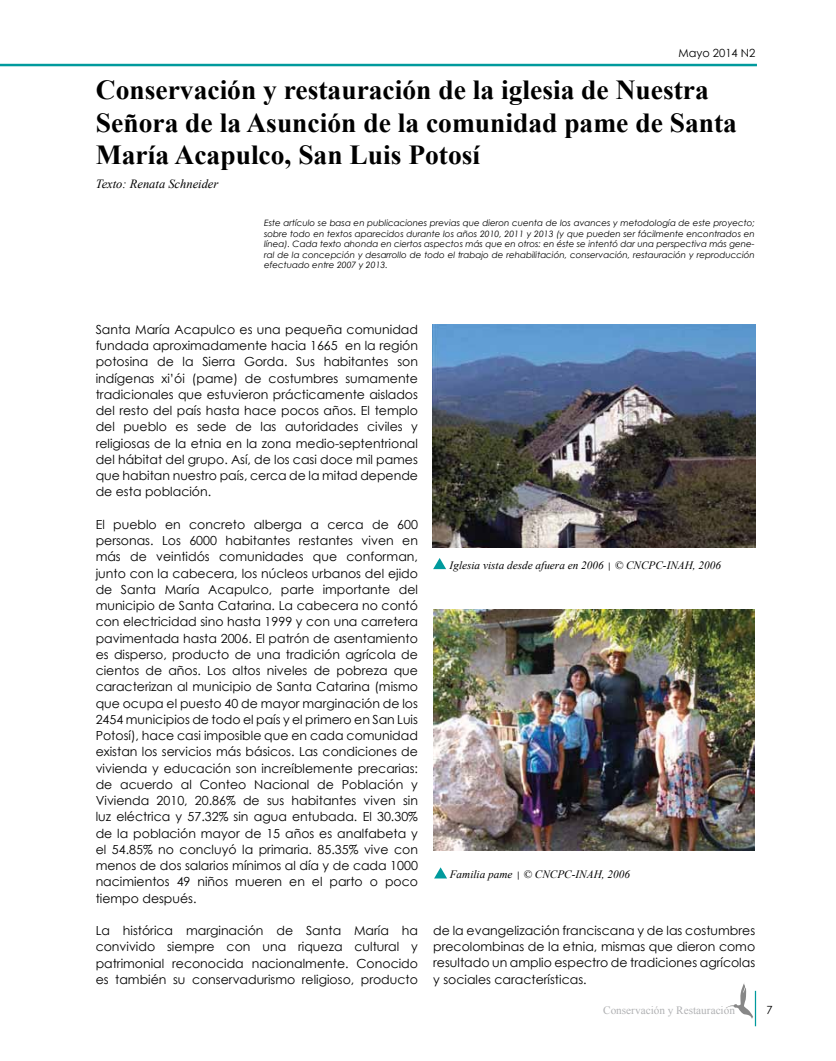
<style>
.page{position:relative;width:836px;height:1061px;background:#fff}
.page>*{position:absolute;margin:0;border:0;box-sizing:border-box;transform-origin:0 0}
.t1{font:700 27.5px/32.5px "Times New Roman";color:#000}
.t2{font:12.5px/16.2px "Century Gothic";color:#000;text-align:justify}
.t3{font:italic 12.5px "Times New Roman";color:#000}
.t4{font:italic 11.25px "Times New Roman";color:#000}
.t5{font:11.25px "Times New Roman";color:#b1b2b4}
.t6{font:11.25px "Century Gothic";color:#000}
.t7{font:italic 8.75px/10.5px "Century Gothic";color:#000;text-align:justify}
.s1{font-family:"Century Gothic";font-style:normal;font-size:8.75px}
</style>
<div class="page">
<hr style="left:755px;top:991px;width:1px;height:35px;background:#009a9d">
<hr style="left:0;top:64px;width:757px;height:2px;background:#009a9d">
<svg style="left:726px;top:983px;width:27px;height:36px"></svg>
<svg style="left:433px;top:558px;width:13px;height:11px"></svg>
<img style="left:433px;top:324px;width:322px;height:224px">
<img style="left:433px;top:610px;width:322px;height:241px">
<svg style="left:434px;top:867px;width:13px;height:11px"></svg>
<p class="t6" style="left:678px;top:46px;width:79px">Mayo 2014 N2</p>
<h1 class="t1" style="left:96px;top:73px;width:642px">Conservación y restauración de la iglesia de Nuestra<br>Señora de la Asunción de la comunidad pame de Santa<br>María Acapulco, San Luis Potosí</h1>
<p class="t3" style="left:96px;top:175px;width:124px">Texto: Renata Schneider</p>
<p class="t7" style="left:264px;top:218px;width:492px">Este artículo se basa en publicaciones previas que dieron cuenta de los avances y metodología de este proyecto; sobre todo en textos aparecidos durante los años 2010, 2011 y 2013 (y que pueden ser fácilmente encontrados en línea). Cada texto ahonda en ciertos aspectos más que en otros: en éste se intentó dar una perspectiva más gene&shy;ral de la concepción y desarrollo de todo el trabajo de rehabilitación, conservación, restauración y reproducción efectuado entre 2007 y 2013.</p>
<p class="t2" style="left:96px;top:321px;width:324px">Santa María Acapulco es una pequeña comunidad fundada aproximadamente hacia 1665 en la región potosina de la Sierra Gorda. Sus habitantes son indígenas xi’ói (pame) de costumbres sumamente tradicionales que estuvieron prácticamente aislados del resto del país hasta hace pocos años. El templo del pueblo es sede de las autoridades civiles y religiosas de la etnia en la zona medio-septentrional del hábitat del grupo. Así, de los casi doce mil pames que habitan nuestro país, cerca de la mitad depende de esta población.</p>
<p class="t2" style="left:96px;top:516px;width:324px">El pueblo en concreto alberga a cerca de 600 personas. Los 6000 habitantes restantes viven en más de veintidós comunidades que conforman, junto con la cabecera, los núcleos urbanos del ejido de Santa María Acapulco, parte importante del municipio de Santa Catarina. La cabecera no contó con electricidad sino hasta 1999 y con una carretera pavimentada hasta 2006. El patrón de asentamiento es disperso, producto de una tradición agrícola de cientos de años. Los altos niveles de pobreza que caracterizan al municipio de Santa Catarina (mismo que ocupa el puesto 40 de mayor marginación de los 2454 municipios de todo el país y el primero en San Luis Potosí), hace casi imposible que en cada comunidad existan los servicios más básicos. Las condiciones de vivienda y educación son increíblemente precarias: de acuerdo al Conteo Nacional de Población y Vivienda 2010, 20.86% de sus habitantes viven sin luz eléctrica y 57.32% sin agua entubada. El 30.30% de la población mayor de 15 años es analfabeta y el 54.85% no concluyó la primaria. 85.35% vive con menos de dos salarios mínimos al día y de cada 1000 nacimientos 49 niños mueren en el parto o poco tiempo después.</p>
<p class="t2" style="left:96px;top:922px;width:324px">La histórica marginación de Santa María ha convivido siempre con una riqueza cultural y patrimonial reconocida nacionalmente. Conocido es también su conservadurismo religioso, producto</p>
<p class="t2" style="left:433px;top:922px;width:323px">de la evangelización franciscana y de las costumbres precolombinas de la etnia, mismas que dieron como resultado un amplio espectro de tradiciones agrícolas y sociales características.</p>
<p class="t4" style="left:450px;top:557px;width:273px">Iglesia vista desde afuera en 2006 <span class="s1">|</span> © CNCPC-INAH, 2006</p>
<p class="t4" style="left:450px;top:866px;width:182px">Familia pame <span class="s1">|</span> © CNCPC-INAH, 2006</p>
<p class="t5" style="left:603px;top:1003px;width:133px">Conservación y Restauracion</p>
<p class="t6" style="left:766px;top:1003px;width:8px">7</p>
</div>
